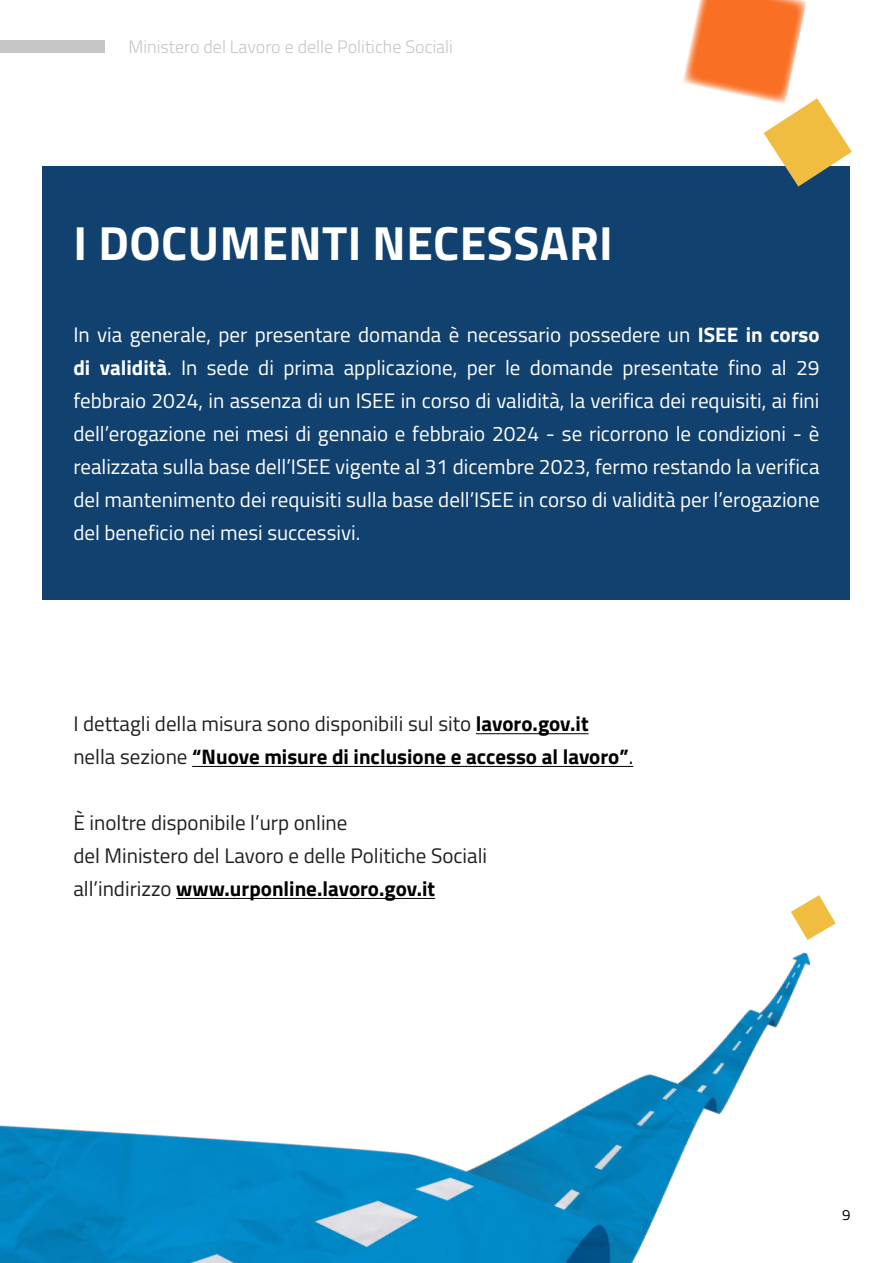
<style>
.page{position:relative;width:893px;height:1263px;background:#fff}
.page>*{position:absolute;margin:0;border:0;box-sizing:border-box;transform-origin:0 0}
.t1{font:700 48px "Titillium Web";letter-spacing:.01em;color:#fff}
.t2{font:21px/33px "Titillium Web";color:#fff;text-align:justify}
.t3{font:21px/33px "Titillium Web";color:#221f20}
.t4{font:300 18px "Titillium Web";color:#c6c6c6}
.t5{font:15px "Titillium Web";color:#000}
.s1{font-weight:700}
.s2{font-family:"Titillium";font-weight:700;color:#000}
.s3{font-weight:700;color:#000}
.s4{color:#000}
</style>
<div class="page">
<div style="left:43px;top:166px;width:807px;height:433px;background:#11416f"></div>
<hr style="left:476px;top:733px;width:113px;height:1px;background:#000">
<hr style="left:192px;top:766px;width:441px;height:1px;background:#000">
<hr style="left:176px;top:898px;width:259px;height:1px;background:#000">
<div style="left:0;top:40px;width:105px;height:13px;background:#c6c6c6"></div>
<svg style="left:802px;top:895px;width:34px;height:42px"></svg>
<img style="left:0;top:905px;width:813px;height:358px">
<svg style="left:683px;top:0;width:169px;height:187px"></svg>
<p class="t4" style="left:128px;top:34px;width:326px">Ministero del Lavoro e delle Politiche Sociali</p>
<h1 class="t1" style="left:74px;top:207px;width:541px">I DOCUMENTI NECESSARI</h1>
<p class="t2" style="left:73px;top:317px;width:748px">In via generale, per presentare domanda è necessario possedere un <span class="s1">ISEE in corso di validità</span>. In sede di prima applicazione, per le domande presentate fino al 29 febbraio 2024, in assenza di un ISEE in corso di validità, la verifica dei requisiti, ai fini dell’erogazione nei mesi di gennaio e febbraio 2024 - se ricorrono le condizioni - è realizzata sulla base dell’ISEE vigente al 31 dicembre 2023, fermo restando la verifica del mantenimento dei requisiti sulla base dell’ISEE in corso di validità per l’erogazione del beneficio nei mesi successivi.</p>
<p class="t3" style="left:73px;top:706px;width:561px">I dettagli della misura sono disponibili sul sito <span class="s2">lavoro.gov.it </span>nella sezione <span class="s3">“Nuove misure di inclusione e accesso al lavoro”</span><span class="s4">.</span></p>
<p class="t3" style="left:73px;top:805px;width:415px">È inoltre disponibile l’urp online<br>del Ministero del Lavoro e delle Politiche Sociali all’indirizzo <span class="s3">www.urponline.lavoro.gov.it</span></p>
<p class="t5" style="left:842px;top:1204px;width:10px">9</p>
</div>
